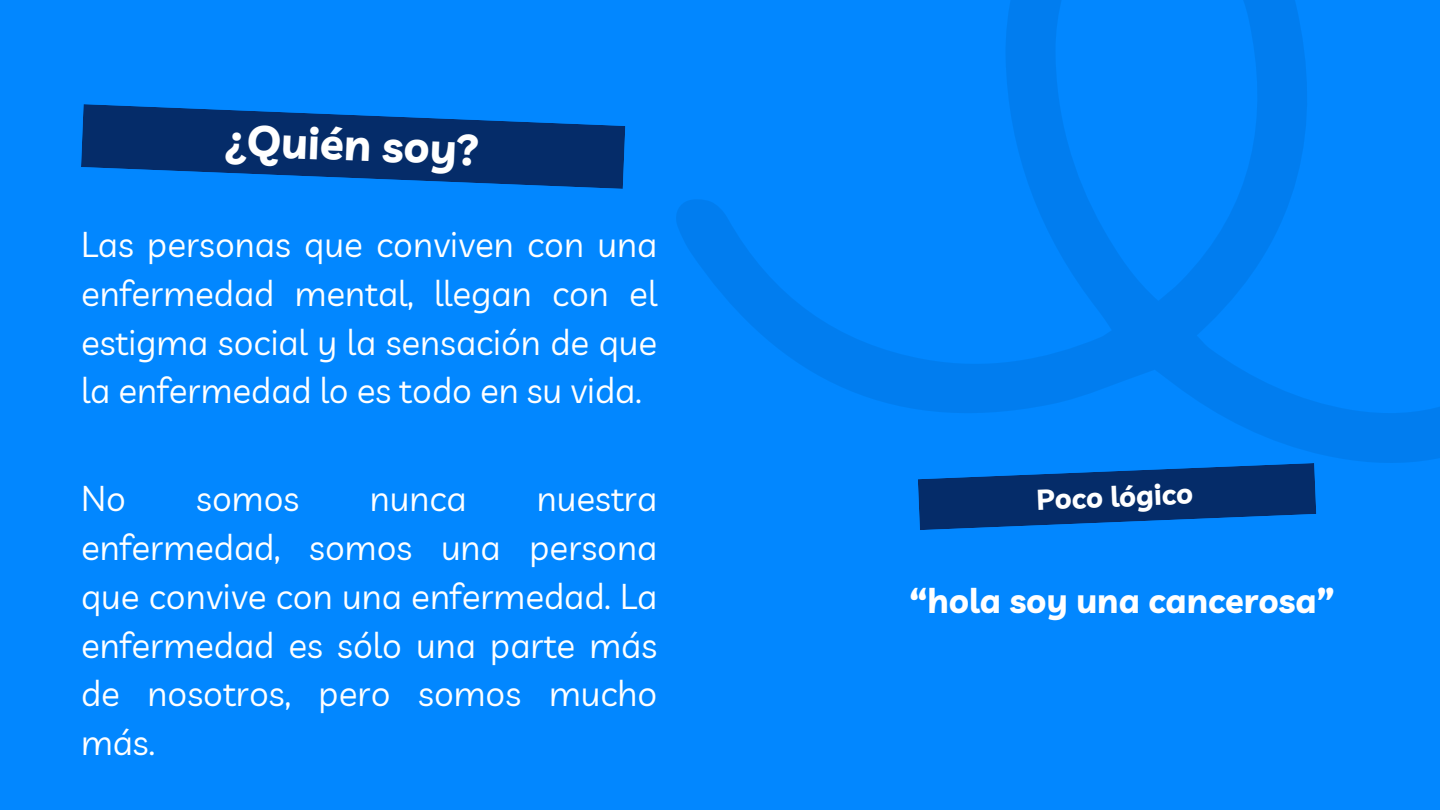
<style>
.page{position:relative;width:1440px;height:810px;background:#0287ff}
.page>*{position:absolute;margin:0;border:0;box-sizing:border-box;transform-origin:0 0}
.t1{font:700 44px "Livvic";color:#fff}
.t2{font:35px/48.8px "Livvic";color:#fff;text-align:justify}
.t3{font:700 34.3px "Livvic";color:#fff}
.t4{font:700 28.7px "Livvic";color:#fff}
</style>
<div class="page">
<svg style="left:81px;top:104px;width:544px;height:85px"></svg>
<svg style="left:918px;top:463px;width:398px;height:67px"></svg>
<svg style="left:676px;top:0;width:764px;height:463px"></svg>
<h3 class="t1" style="left:226px;top:112px;width:257px;rotate:2deg">¿Quién soy?</h3>
<h1 class="t2" style="left:81px;top:219px;width:578px">Las personas que conviven con una enfermedad mental, llegan con el estigma social y la sensación de que la enfermedad lo es todo en su vida.</h1>
<h3 class="t2" style="left:81px;top:474px;width:46px">No</h3>
<h3 class="t2" style="left:196px;top:474px;width:105px">somos</h3>
<h3 class="t2" style="left:370px;top:474px;width:98px">nunca</h3>
<h3 class="t2" style="left:81px;top:474px;width:578px;text-indent:456px">nuestra enfermedad, somos una persona que convive con una enfermedad. La enfermedad es sólo una parte más de nosotros, pero somos mucho más.</h3>
<p class="t4" style="left:1036px;top:481px;width:158px;rotate:-2deg">Poco lógico</p>
<p class="t3" style="left:910px;top:579px;width:427px">“hola soy una cancerosa”</p>
</div>
